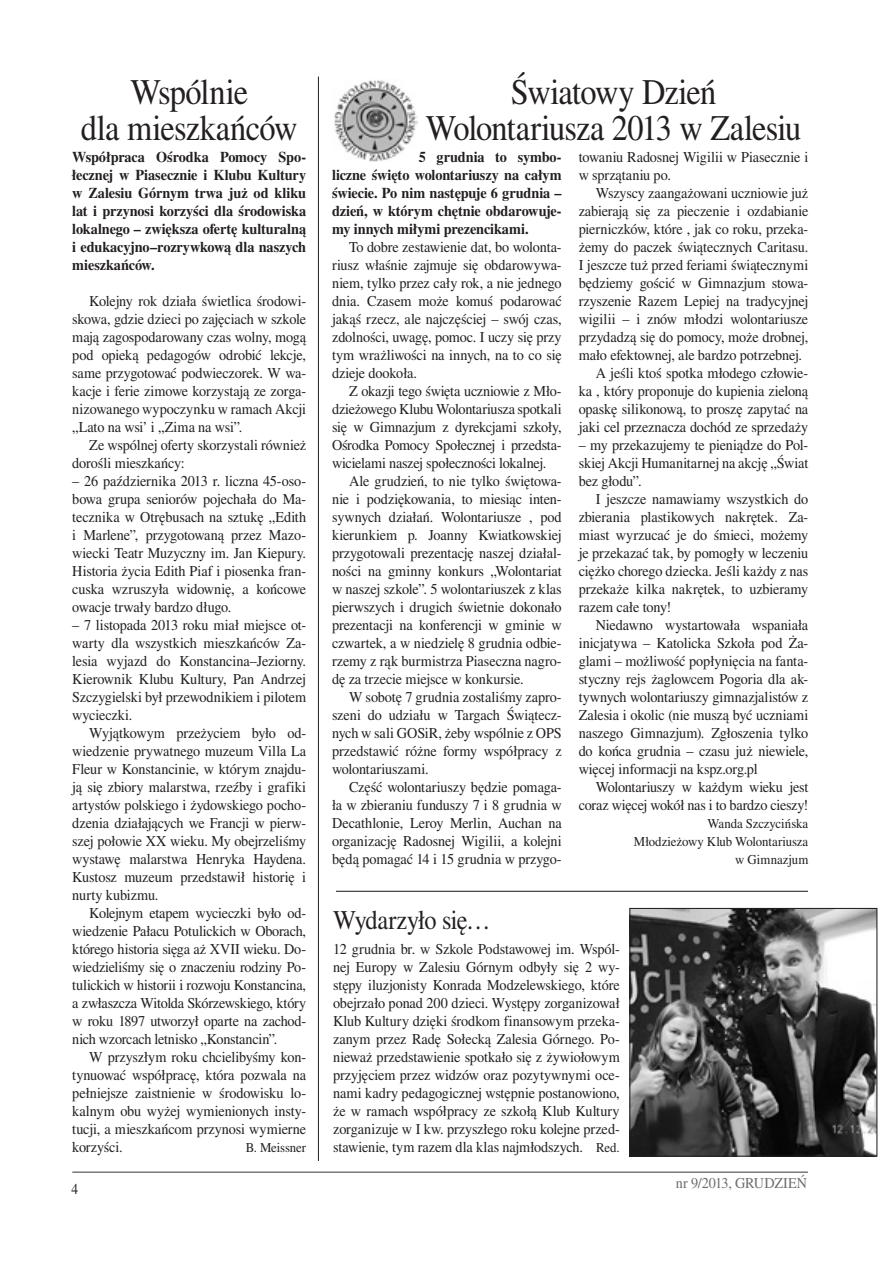
<style>
.page{position:relative;width:893px;height:1263px;background:#fff}
.page>*{position:absolute;margin:0;border:0;box-sizing:border-box;transform-origin:0 0}
.tytul_24{font:36px/36px "Times CE Medium";letter-spacing:-.025em;color:#231f20;text-align:center;scale:.9 1}
.tytul_24-2{font:27px "Times CE Medium";letter-spacing:-.03em;color:#231f20;scale:.9 1}
.body{font:15px/18px "Times CE Medium";letter-spacing:-.01em;color:#231f20;text-align:justify;scale:.95 1}
.body-2{font:15px/18px "Times CE Bold";letter-spacing:-.01em;color:#231f20;text-align:justify;scale:.95 1}
.t1{font:15px "Times CE Medium";letter-spacing:-.005em;color:#6c6d70;scale:.95 1}
.body-3{font:15px "Times CE Medium";letter-spacing:-.01em;color:#231f20;scale:.9 1}
.podpis{font:13.5px/18px "Times CE Medium";letter-spacing:-.005em;color:#231f20;text-align:right;scale:.95 1}
.body-4{font:13.5px "Times CE Medium";letter-spacing:-.01em;color:#231f20;scale:.95 1}
.s1{font-size:13.5px}
</style>
<div class="page">
<hr style="left:72px;top:1171px;width:736px;height:2px;background:#57585a">
<hr style="left:318px;top:77px;width:1px;height:1084px;background:#231f20">
<img style="left:631px;top:910px;width:244px;height:245px">
<div style="left:629px;top:908px;width:248px;height:249px;border:1px solid #231f20"></div>
<hr style="left:336px;top:891px;width:472px;height:1px;background:#231f20">
<img style="left:334px;top:80px;width:84px;height:82px">
<p class="tytul_24" style="left:81px;top:74px;width:242px">Wspólnie<br>dla mieszkańców</p>
<p class="body-2" style="left:72px;top:148px;width:248px">Współpraca Ośrodka Pomocy Spo&shy;łecznej w Piasecznie i Klubu Kultury w Zalesiu Górnym trwa już od kliku lat i przynosi korzyści dla środowiska lokalnego – zwiększa ofertę kulturalną i edukacyjno–rozrywkową dla naszych mieszkańców.</p>
<p class="body" style="left:72px;top:292px;width:248px;text-indent:17px">Kolejny rok działa świetlica środowi&shy;skowa, gdzie dzieci po zajęciach w szkole mają zagospodarowany czas wolny, mogą pod opieką pedagogów odrobić lekcje, same przygotować podwieczorek. W wa&shy;kacje i ferie zimowe korzystają ze zorga&shy;nizowanego wypoczynku w ramach Akcji „Lato na wsi’ i „Zima na wsi”.</p>
<p class="body" style="left:72px;top:436px;width:248px;text-indent:17px">Ze wspólnej oferty skorzystali również dorośli mieszkańcy:</p>
<p class="body" style="left:72px;top:472px;width:248px">– 26 października 2013 r. liczna 45-oso&shy;bowa grupa seniorów pojechała do Ma&shy;tecznika w Otrębusach na sztukę „Edith i Marlene”, przygotowaną przez Mazo&shy;wiecki Teatr Muzyczny im. Jan Kiepury.<br>Historia życia Edith Piaf i piosenka fran&shy;cuska wzruszyła widownię, a końcowe owacje trwały bardzo długo.</p>
<p class="body" style="left:72px;top:616px;width:248px">– 7 listopada 2013 roku miał miejsce ot&shy;warty dla wszystkich mieszkańców Za&shy;lesia wyjazd do Konstancina–Jeziorny.<br>Kierownik Klubu Kultury, Pan Andrzej Szczygielski był przewodnikiem i pilotem wycieczki.</p>
<p class="body" style="left:72px;top:724px;width:248px;text-indent:17px">Wyjątkowym przeżyciem było od&shy;wiedzenie prywatnego muzeum Villa La Fleur w Konstancinie, w którym znajdu&shy;ją się zbiory malarstwa, rzeźby i grafiki artystów polskiego i żydowskiego pocho&shy;dzenia działających we Francji w pierw&shy;szej połowie XX wieku. My obejrzeliśmy wystawę malarstwa Henryka Haydena.<br>Kustosz muzeum przedstawił historię i nurty kubizmu.</p>
<p class="body" style="left:72px;top:904px;width:248px;text-indent:17px">Kolejnym etapem wycieczki było od&shy;wiedzenie Pałacu Potulickich w Oborach, którego historia sięga aż XVII wieku. Do&shy;wiedzieliśmy się o znaczeniu rodziny Po&shy;tulickich w historii i rozwoju Konstancina, a zwłaszcza Witolda Skórzewskiego, który w roku 1897 utworzył oparte na zachod&shy;nich wzorcach letnisko „Konstancin”.</p>
<p class="body" style="left:72px;top:1048px;width:248px;text-indent:17px">W przyszłym roku chcielibyśmy kon&shy;tynuować współpracę, która pozwala na pełniejsze zaistnienie w środowisku lo&shy;kalnym obu wyżej wymienionych insty&shy;tucji, a mieszkańcom przynosi wymierne korzyści.</p>
<p class="body-4" style="left:246px;top:1140px;width:65px">B. Meissner</p>
<p class="body-3" style="left:72px;top:1180px;width:9px">4</p>
<p class="tytul_24" style="left:426px;top:74px;width:419px">Światowy Dzień<br>Wolontariusza 2013 w Zalesiu</p>
<p class="body-2" style="left:332px;top:148px;width:243px;text-indent:87px">5 grudnia to symbo&shy;liczne święto wolontariuszy na całym świecie. Po nim następuje 6 grudnia – dzień, w którym chętnie obdarowuje&shy;my innych miłymi prezencikami.</p>
<p class="body" style="left:332px;top:238px;width:243px;text-indent:17px">To dobre zestawienie dat, bo wolonta&shy;riusz właśnie zajmuje się obdarowywa&shy;niem, tylko przez cały rok, a nie jednego dnia. Czasem może komuś podarować jakąś rzecz, ale najczęściej – swój czas, zdolności, uwagę, pomoc. I uczy się przy tym wrażliwości na innych, na to co się dzieje dookoła.</p>
<p class="body" style="left:332px;top:382px;width:243px;text-indent:17px">Z okazji tego święta uczniowie z Mło&shy;dzieżowego Klubu Wolontariusza spotkali się w Gimnazjum z dyrekcjami szkoły, Ośrodka Pomocy Społecznej i przedsta&shy;wicielami naszej społeczności lokalnej.</p>
<p class="body" style="left:332px;top:472px;width:243px;text-indent:17px">Ale grudzień, to nie tylko świętowa&shy;nie i podziękowania, to miesiąc inten&shy;sywnych działań. Wolontariusze , pod kierunkiem p. Joanny Kwiatkowskiej przygotowali prezentację naszej działal&shy;ności na gminny konkurs „Wolontariat w naszej szkole”. 5 wolontariuszek z klas pierwszych i drugich świetnie dokonało prezentacji na konferencji w gminie w czwartek, a w niedzielę 8 grudnia odbie&shy;rzemy z rąk burmistrza Piaseczna nagro&shy;dę za trzecie miejsce w konkursie.</p>
<p class="body" style="left:332px;top:688px;width:243px;text-indent:17px">W sobotę 7 grudnia zostaliśmy zapro&shy;szeni do udziału w Targach Świątecz&shy;nych w sali GOSiR, żeby wspólnie z OPS przedstawić różne formy współpracy z wolontariuszami.</p>
<p class="body" style="left:332px;top:778px;width:243px;text-indent:17px">Część wolontariuszy będzie pomaga&shy;ła w zbieraniu funduszy 7 i 8 grudnia w Decathlonie, Leroy Merlin, Auchan na organizację Radosnej Wigilii, a kolejni będą pomagać 14 i 15 grudnia w przygo-</p>
<p class="body" style="left:579px;top:148px;width:243px">towaniu Radosnej Wigilii w Piasecznie i w sprzątaniu po.</p>
<p class="body" style="left:579px;top:184px;width:243px;text-indent:17px">Wszyscy zaangażowani uczniowie już zabierają się za pieczenie i ozdabianie pierniczków, które , jak co roku, przeka&shy;żemy do paczek świątecznych Caritasu.<br>I jeszcze tuż przed feriami świątecznymi będziemy gościć w Gimnazjum stowa&shy;rzyszenie Razem Lepiej na tradycyjnej wigilii – i znów młodzi wolontariusze przydadzą się do pomocy, może drobnej, mało efektownej, ale bardzo potrzebnej.</p>
<p class="body" style="left:579px;top:364px;width:243px;text-indent:17px">A jeśli ktoś spotka młodego człowie&shy;ka , który proponuje do kupienia zieloną opaskę silikonową, to proszę zapytać na jaki cel przeznacza dochód ze sprzedaży</p>
<p class="body" style="left:579px;top:436px;width:243px">– my przekazujemy te pieniądze do Pol&shy;skiej Akcji Humanitarnej na akcję „Świat bez głodu”.</p>
<p class="body" style="left:579px;top:490px;width:243px;text-indent:17px">I jeszcze namawiamy wszystkich do zbierania plastikowych nakrętek. Za&shy;miast wyrzucać je do śmieci, możemy je przekazać tak, by pomogły w leczeniu ciężko chorego dziecka. Jeśli każdy z nas przekaże kilka nakrętek, to uzbieramy razem całe tony!</p>
<p class="body" style="left:579px;top:616px;width:243px;text-indent:17px">Niedawno wystartowała wspaniała inicjatywa – Katolicka Szkoła pod Ża&shy;glami – możliwość popłynięcia na fanta&shy;styczny rejs żaglowcem Pogoria dla ak&shy;tywnych wolontariuszy gimnazjalistów z Zalesia i okolic (nie muszą być uczniami naszego Gimnazjum). Zgłoszenia tylko do końca grudnia – czasu już niewiele, więcej informacji na kspz.org.pl</p>
<p class="body" style="left:579px;top:778px;width:243px;text-align:right">Wolontariuszy w każdym wieku jest coraz więcej wokół nas i to bardzo cieszy!</p>
<p class="podpis" style="left:707px;top:814px;width:108px">Wanda Szczycińska</p>
<p class="podpis" style="left:634px;top:832px;width:185px">Młodzieżowy Klub Wolontariusza w Gimnazjum</p>
<p class="tytul_24-2" style="left:333px;top:904px;width:176px">Wydarzyło się…</p>
<p class="body" style="left:333px;top:940px;width:303px">12 grudnia br. w Szkole Podstawowej im. Wspól&shy;nej Europy w Zalesiu Górnym odbyły się 2 wy&shy;stępy iluzjonisty Konrada Modzelewskiego, które obejrzało ponad 200 dzieci. Występy zorganizował Klub Kultury dzięki środkom finansowym przeka&shy;zanym przez Radę Sołecką Zalesia Górnego. Po&shy;nieważ przedstawienie spotkało się z żywiołowym przyjęciem przez widzów oraz pozytywnymi oce&shy;nami kadry pedagogicznej wstępnie postanowiono, że w ramach współpracy ze szkołą Klub Kultury zorganizuje w I kw. przyszłego roku kolejne przed&shy;stawienie, tym razem dla klas najmłodszych. <span class="s1">Red.</span></p>
<p class="t1" style="left:676px;top:1174px;width:140px">nr 9/2013, GRUDZIEŃ</p>
</div>
